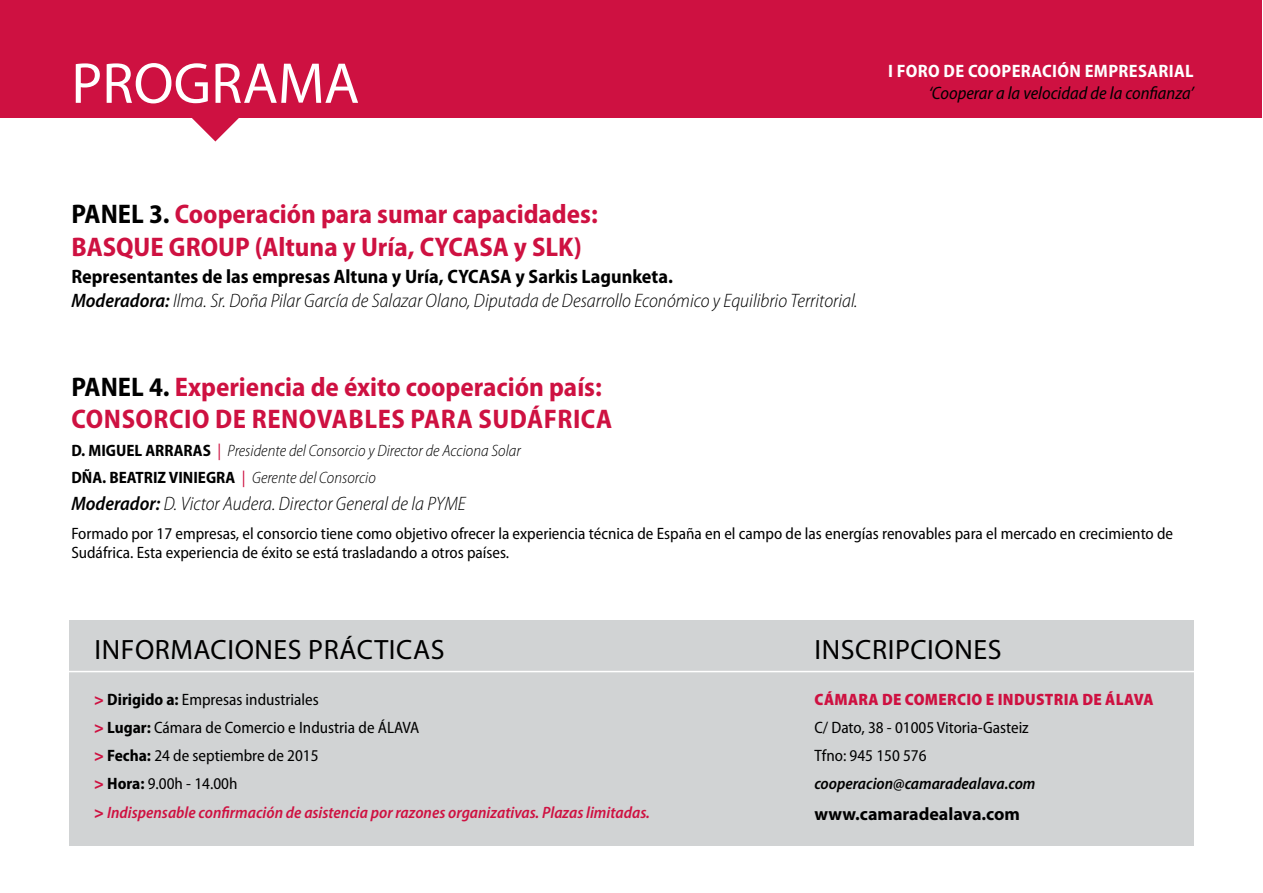
<style>
.page{position:relative;width:1263px;height:893px;background:#fff}
.page>*{position:absolute;margin:0;border:0;box-sizing:border-box;transform-origin:0 0}
.t1{font:58.05px "Myriad Pro";color:#fff}
.t2{font:28.05px "Myriad Pro";letter-spacing:.02em;color:#000}
.t3{font:700 semi-condensed 27px/32.4px "Myriad Pro";color:#ce1141}
.t4{font:italic 300 semi-condensed 19.5px/23.4px "Myriad Pro";color:#000}
.t5{font:italic semi-condensed 18px "Myriad Pro";color:#000}
.t6{font:700 semi-condensed 18px "Myriad Pro";letter-spacing:.02em;color:#fff}
.t7{font:700 18px "Myriad Pro";color:#000}
.t8{font:semi-condensed 16.5px/28.3px "Myriad Pro";color:#000}
.t9{font:italic 300 semi-condensed 16.5px/26.2px "Myriad Pro";color:#000}
.t10{font:900 semi-condensed 16.5px "Myriad Pro";letter-spacing:.02em;color:#ce1141}
.t11{font:italic 600 semi-condensed 16.5px "Myriad Pro";color:#000}
.s1{color:#000}
.s2{font-weight:700;font-style:normal}
.s3{font-weight:600}
.s4{font-weight:400;font-style:normal;color:#ce1141}
.s5{font-weight:900;color:#ce1141}
.s6{font-weight:700}
.s7{font-weight:600;font-style:italic;color:#ce1141}
</style>
<div class="page">
<div style="left:1px;top:0;width:1261px;height:118px;background:#ce1141"></div>
<div style="left:69px;top:620px;width:1125px;height:225px;background:#d1d3d4"></div>
<svg style="left:192px;top:118px;width:47px;height:24px"></svg>
<hr style="left:60px;top:671px;width:1149px;height:1px;background:#fff">
<h1 class="t1" style="left:71px;top:48px;width:290px">PROGRAMA</h1>
<p class="t6" style="left:888px;top:61px;width:307px">I FORO DE COOPERACIÓN EMPRESARIAL</p>
<p class="t5" style="left:929px;top:83px;width:267px">‘Cooperar a la velocidad de la confianza’</p>
<h3 class="t3" style="left:71px;top:198px;width:528px"><span class="s1">PANEL 3.</span> Cooperación para sumar capacidades:<br>BASQUE GROUP (Altuna y Uría, CYCASA y SLK)</h3>
<p class="t4" style="left:71px;top:266px;width:788px"><span class="s2">Representantes de las empresas Altuna y Uría, CYCASA y Sarkis Lagunketa.<br></span><span class="s3">Moderadora:</span> Ilma. Sr. Doña Pilar García de Salazar Olano, Diputada de Desarrollo Económico y Equilibrio Territorial.</p>
<h3 class="t3" style="left:71px;top:371px;width:532px"><span class="s1">PANEL 4.</span> Experiencia de éxito cooperación país:<br>Consor</h3>
<h3 class="t3" style="left:169px;top:403px;width:130px">cio de renov</h3>
<h3 class="t3" style="left:332px;top:403px;width:176px">ables para Sudáfri</h3>
<h3 class="t3" style="left:581px;top:403px;width:33px">ca</h3>
<p class="t9" style="left:71px;top:438px;width:451px"><span class="s2">D. MIGUEL ARRARAS</span> <span class="s4">|</span> Presidente del Consorcio y Director de Acciona Solar<br><span class="s2">DÑA. BEATRIZ VINIEGRA</span> <span class="s4">|</span> Gerente del Consorcio</p>
<p class="t4" style="left:71px;top:493px;width:396px"><span class="s3">Moderador:</span> D. Victor Audera. Director General de la PYME</p>
<p class="t8" style="left:71px;top:524px;width:1103px;line-height:19.8px">Formado por 17 empresas, el consorcio tiene como objetivo ofrecer la experiencia técnica de España en el campo de las energías renovables para el mercado en crecimiento de<br>Sudáfrica. Esta experiencia de éxito se está trasladando a otros países.</p>
<h2 class="t2" style="left:95px;top:632px;width:60px">INFORMA</h2>
<h2 class="t2" style="left:211px;top:632px;width:235px">CIO NES PRÁCTICAS</h2>
<h2 class="t2" style="left:815px;top:632px;width:156px">INSCRIPCIONES</h2>
<p class="t8" style="left:94px;top:685px;width:557px"><span class="s5">&gt;</span> <span class="s6">Dirigido a:</span> Empresas industriales<br><span class="s5">&gt;</span> <span class="s6">Lugar:</span> Cámara de Comercio e Industria de ÁLAVA<br><span class="s5">&gt;</span> <span class="s6">Fecha:</span> 24 de septiembre de 2015<br><span class="s5">&gt;</span> <span class="s6">Hora:</span> 9.00h - 14.00h<br><span class="s5">&gt;</span> <span class="s7">Indispensable confirmación de asistencia por razones organizativas. Plazas limitadas.</span></p>
<p class="t10" style="left:814px;top:690px;width:32px">CÁMARA</p>
<p class="t10" style="left:882px;top:690px;width:43px">DE COMERCIO</p>
<p class="t10" style="left:986px;top:690px;width:77px">E INDUSTRIA</p>
<p class="t10" style="left:1082px;top:690px;width:73px">DE ÁLAVA</p>
<p class="t8" style="left:814px;top:713px;width:216px">C/ Dato, 38 - 01005 Vitoria-Gasteiz<br>Tfno: 945 150 576</p>
<p class="t11" style="left:814px;top:775px;width:223px">cooperacion@camaradealava.com</p>
<p class="t7" style="left:814px;top:802px;width:207px">www.camaradealava.com</p>
</div>
